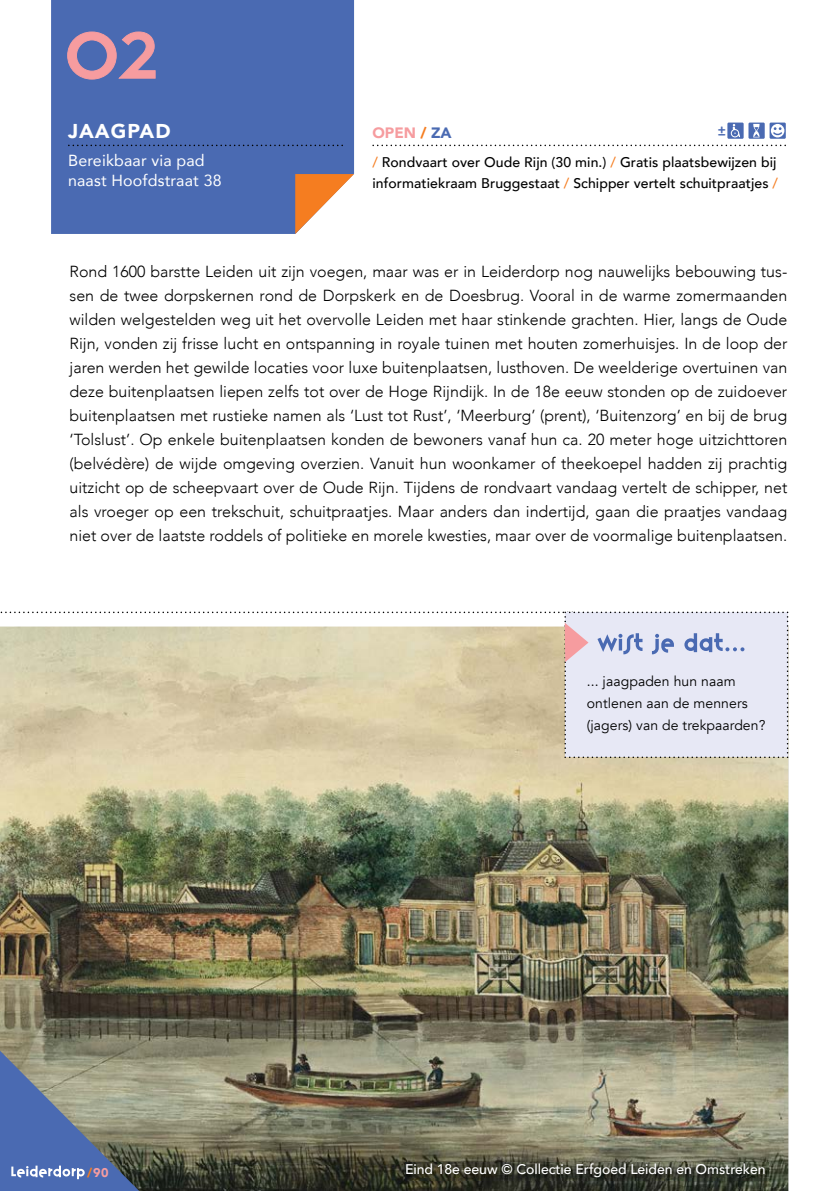
<style>
.page{position:relative;width:840px;height:1191px;background:#fff}
.page>*{position:absolute;margin:0;border:0;box-sizing:border-box;transform-origin:0 0}
.t1{font:72px "Dessau Pro";color:#f69c9f}
.t2{font:900 20px "Avenir";letter-spacing:.05em;color:#fff}
.t3{font:300 16px/24px "Avenir";color:#000;text-align:justify}
.t4{font:16px/20px "Avenir";letter-spacing:.01em;color:#fff}
.t5{font:900 15px "Avenir";color:#f69c9f}
.t6{font:500 14px/21px "Avenir";letter-spacing:.005em;color:#000}
.t7{font:14px/22px "Avenir";letter-spacing:.005em;color:#000}
.t8{font:500 14px "Avenir";letter-spacing:-.005em;color:#fff}
.t9{font:600 14px "Goldplay Alt";color:#4a6ab2}
.t10{font:900 12.6px "Avenir";color:#f69c9f}
.s1{color:#f57d20}
.s2{color:#4a6ab2}
</style>
<div class="page">
<img style="left:0;top:758px;width:787px;height:433px">
<div style="left:51px;top:0;width:303px;height:234px;background:#4a6ab2"></div>
<svg style="left:295px;top:174px;width:59px;height:60px"></svg>
<svg style="left:67px;top:31px;width:89px;height:49px"></svg>
<svg style="left:68px;top:145px;width:275px;height:1px"></svg>
<svg style="left:372px;top:145px;width:413px;height:1px"></svg>
<img style="left:405px;top:1162px;width:363px;height:18px">
<svg style="left:0;top:611px;width:787px;height:147px"></svg>
<svg style="left:0;top:1033px;width:157px;height:158px"></svg>
<svg style="left:727px;top:123px;width:58px;height:16px"></svg>
<h1 class="t1" style="left:65px;top:18px;width:95px">02</h1>
<p class="t2" style="left:68px;top:114px;width:104px">JAAGPAD</p>
<p class="t4" style="left:68px;top:150px;width:155px">Bereikbaar via pad naast Hoofdstraat 38</p>
<p class="t5" style="left:372px;top:119px;width:81px">OPEN <span class="s1">/</span> <span class="s2">ZA</span></p>
<p class="t9" style="left:717px;top:122px;width:10px">±</p>
<p class="t6" style="left:372px;top:151px;width:407px"><span class="s1">/</span> Rondvaart over Oude Rijn (30 min.) <span class="s1">/</span> Gratis plaatsbewijzen bij informatiekraam Bruggestaat <span class="s1">/</span> Schipper vertelt schuitpraatjes <span class="s1">/</span></p>
<p class="t3" style="left:69px;top:259px;width:719px">Rond 1600 barstte Leiden uit zijn voegen, maar was er in Leiderdorp nog nauwelijks bebouwing tus&shy;sen de twee dorpskernen rond de Dorpskerk en de Doesbrug. Vooral in de warme zomermaanden wilden welgestelden weg uit het overvolle Leiden met haar stinkende grachten. Hier, langs de Oude Rijn, vonden zij frisse lucht en ontspanning in royale tuinen met houten zomerhuisjes. In de loop der jaren werden het gewilde locaties voor luxe buitenplaatsen, lusthoven. De weelderige overtuinen van deze buitenplaatsen liepen zelfs tot over de Hoge Rijndijk. In de 18e eeuw stonden op de zuidoever buitenplaatsen met rustieke namen als ‘Lust tot Rust’, ‘Meerburg’ (prent), ‘Buitenzorg’ en bij de brug ‘Tolslust’. Op enkele buitenplaatsen konden de bewoners vanaf hun ca. 20 meter hoge uitzichttoren (belvédère) de wijde omgeving overzien. Vanuit hun woonkamer of theekoepel hadden zij prachtig uitzicht op de scheepvaart over de Oude Rijn. Tijdens de rondvaart vandaag vertelt de schipper, net als vroeger op een trekschuit, schuitpraatjes. Maar anders dan indertijd, gaan die praatjes vandaag niet over de laatste roddels of politieke en morele kwesties, maar over de voormalige buitenplaatsen.</p>
<p class="t10" style="left:87px;top:1161px;width:23px"><span class="s1">/</span>90</p>
<p class="t7" style="left:586px;top:670px;width:180px">... jaagpaden hun naam ontlenen aan de menners (jagers) van de trekpaarden?</p>
<p class="t8" style="left:405px;top:1156px;width:362px">Eind 18e eeuw © Collectie Erfgoed Leiden en Omstreken</p>
</div>
